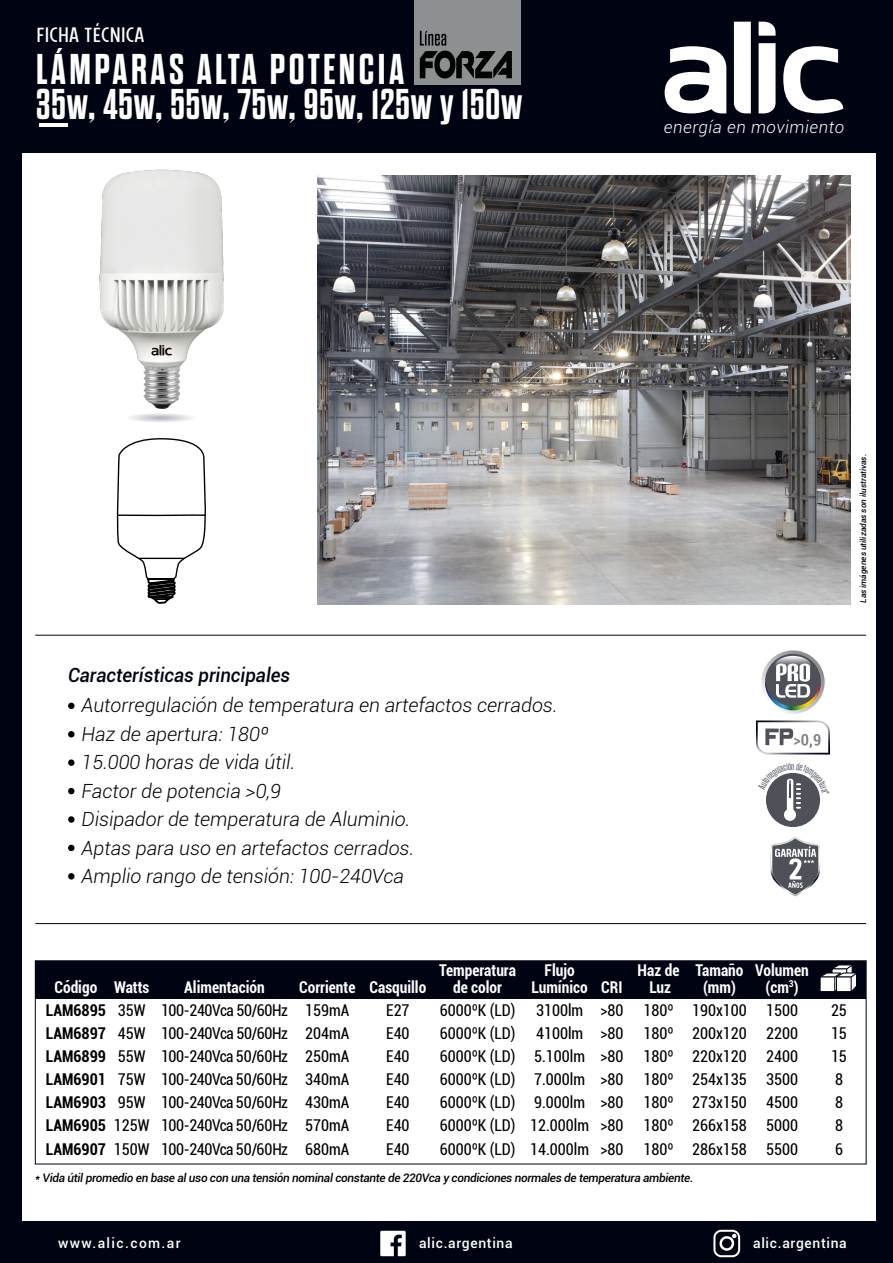
<style>
.page{position:relative;width:893px;height:1263px;background:#000412}
.page>*{position:absolute;margin:0;border:0;box-sizing:border-box;transform-origin:0 0}
.t1{font:700 43.05px/34.5px "Dharma Gothic E";letter-spacing:.04em;color:#fff}
.t2{font:26.1px "Tolyer Bookno.2";letter-spacing:-.02em;color:#fff}
.t3{font:italic 300 19.5px/28.5px "Roboto";color:#000}
.t4{font:italic 500 19.5px "Roboto";color:#000412;scale:.95 1}
.t5{font:italic 300 16.95px "Roboto";letter-spacing:.035em;color:#fff}
.t6{font:condensed 16.35px/23.1px "Roboto";color:#000;text-align:justify;scale:.95 1}
.t7{font:700 condensed 16.35px/16.4px "Roboto";color:#fff;text-align:center;scale:.95 1}
.t8{font:700 condensed 16.35px/23.1px "Roboto";color:#000;text-align:justify;scale:.95 1}
.t9{font:500 13.8px "Roboto";letter-spacing:.05em;color:#fff}
.t10{font:500 13.8px "Roboto";letter-spacing:.1em;color:#fff}
.t11{font:italic 500 11.7px "Roboto";letter-spacing:-.025em;color:#000}
.t12{font:300 10.2px "Dharma Gothic E";color:#4f5159}
.t13{font:italic 500 8.1px "Roboto";color:#000}
</style>
<div class="page">
<div style="left:22px;top:153px;width:854px;height:1067px;background:#fff"></div>
<div style="left:35px;top:961px;width:831px;height:37px;background:#000412"></div>
<svg style="left:665px;top:46px;width:61px;height:67px"></svg>
<svg style="left:759px;top:22px;width:16px;height:14px"></svg>
<svg style="left:759px;top:43px;width:16px;height:70px"></svg>
<svg style="left:734px;top:22px;width:17px;height:91px;background:#f9f9f9"></svg>
<svg style="left:783px;top:46px;width:60px;height:67px"></svg>
<svg style="left:68px;top:873px;width:7px;height:6px"></svg>
<svg style="left:68px;top:845px;width:7px;height:6px"></svg>
<svg style="left:68px;top:816px;width:7px;height:7px"></svg>
<svg style="left:68px;top:759px;width:7px;height:7px"></svg>
<svg style="left:68px;top:788px;width:7px;height:6px"></svg>
<svg style="left:68px;top:703px;width:7px;height:6px"></svg>
<svg style="left:68px;top:731px;width:7px;height:6px"></svg>
<hr style="left:39px;top:123px;width:29px;height:4px;background:#fff">
<hr style="left:35px;top:923px;width:831px;height:1px;background:#000412">
<hr style="left:35px;top:635px;width:831px;height:1px;background:#000412">
<svg style="left:820px;top:965px;width:36px;height:27px"></svg>
<div style="left:836px;top:976px;width:16px;height:16px;background:#fff;border:1px solid #000412"></div>
<div style="left:415px;top:0;width:106px;height:84px;background:#8d9091"></div>
<svg style="left:420px;top:31px;width:92px;height:48px"></svg>
<img style="left:318px;top:176px;width:533px;height:429px">
<img style="left:99px;top:169px;width:124px;height:240px">
<svg style="left:114px;top:345px;width:58px;height:33px"></svg>
<svg style="left:131px;top:413px;width:61px;height:9px"></svg>
<svg style="left:761px;top:650px;width:64px;height:64px"></svg>
<svg style="left:765px;top:656px;width:56px;height:54px"></svg>
<svg style="left:756px;top:720px;width:74px;height:34px"></svg>
<div style="left:766px;top:773px;width:54px;height:54px;background:#4f5159;border-radius:50%"></div>
<svg style="left:784px;top:809px;width:12px;height:12px"></svg>
<svg style="left:770px;top:837px;width:50px;height:59px"></svg>
<svg style="left:116px;top:438px;width:90px;height:166px"></svg>
<svg style="left:380px;top:1231px;width:26px;height:25px"></svg>
<div style="left:713px;top:1230px;width:27px;height:27px;border:2px solid #fff;border-radius:7px"></div>
<div style="left:719px;top:1236px;width:15px;height:15px;border:2px solid #fff;border-radius:50%"></div>
<svg style="left:732px;top:1234px;width:4px;height:4px"></svg>
<svg style="left:766px;top:772px;width:54px;height:47px"></svg>
<h2 class="t2" style="left:36px;top:21px;width:110px">ficha técnica</h2>
<h1 class="t1" style="left:36px;top:53px;width:488px">LÁMPARAS ALTA POTENCIA<br>35w, 45w, 55w, 75w, 95w, 125w y 150w</h1>
<p class="t5" style="left:664px;top:116px;width:182px">energía en movimiento</p>
<p class="t4" style="left:68px;top:661px;width:235px">Características principales</p>
<p class="t3" style="left:82px;top:691px;width:477px">Autorregulación de temperatura en artefactos cerrados.<br>Haz de apertura: 180º<br>15.000 horas de vida útil.<br>Factor de potencia &gt;0,9<br>Disipador de temperatura de Aluminio.<br>Aptas para uso en artefactos cerrados.<br>Amplio rango de tensión: 100-240Vca</p>
<p class="t12" style="left:791px;top:761px;width:5px">n</p>
<p class="t13" style="left:858px;top:603px;width:150px;rotate:-90deg">Las imágenes utilizadas son ilustrativas.</p>
<p class="t7" style="left:695px;top:962px;width:52px">Tamaño (mm)</p>
<p class="t6" style="left:692px;top:998px;width:59px">190x100<br>200x120<br>220x120<br>254x135<br>273x150<br>266x158<br>286x158</p>
<p class="t6" style="left:831px;top:998px;width:18px;text-align:left">25<br>15<br>15<br>8<br>8<br>8<br>6</p>
<p class="t7" style="left:531px;top:962px;width:61px">Flujo<br>Lumínico</p>
<p class="t6" style="left:530px;top:998px;width:64px;text-align:center">3100lm<br>4100lm<br>5.100lm<br>7.000lm<br>9.000lm<br>12.000lm<br>14.000lm</p>
<p class="t7" style="left:638px;top:962px;width:46px">Haz de<br>Luz</p>
<p class="t6" style="left:643px;top:998px;width:33px">180º 180º 180º 180º 180º 180º 180º</p>
<p class="t7" style="left:755px;top:962px;width:58px">Volumen (cm<sup>3</sup>)</p>
<p class="t6" style="left:766px;top:998px;width:35px">1500<br>2200<br>2400<br>3500<br>4500<br>5000<br>5500</p>
<p class="t7" style="left:439px;top:962px;width:82px">Temperatura de color</p>
<p class="t6" style="left:440px;top:998px;width:81px">6000ºK (LD)<br>6000ºK (LD)<br>6000ºK (LD)<br>6000ºK (LD)<br>6000ºK (LD)<br>6000ºK (LD)<br>6000ºK (LD)</p>
<p class="t7" style="left:54px;top:978px;width:47px">Código</p>
<p class="t8" style="left:46px;top:998px;width:65px">LAM6895<br>LAM6897<br>LAM6899<br>LAM6901<br>LAM6903<br>LAM6905<br>LAM6907</p>
<p class="t11" style="left:35px;top:1170px;width:659px">* Vida útil promedio en base al uso con una tensión nominal constante de 220Vca y condiciones normales de temperatura ambiente.</p>
<p class="t7" style="left:184px;top:978px;width:86px">Alimentación</p>
<p class="t6" style="left:161px;top:998px;width:135px">100-240Vca 50/60Hz 100-240Vca 50/60Hz 100-240Vca 50/60Hz 100-240Vca 50/60Hz 100-240Vca 50/60Hz 100-240Vca 50/60Hz 100-240Vca 50/60Hz</p>
<p class="t7" style="left:299px;top:978px;width:61px">Corriente</p>
<p class="t6" style="left:305px;top:998px;width:48px">159mA 204mA 250mA 340mA 430mA 570mA 680mA</p>
<p class="t7" style="left:370px;top:978px;width:61px">Casquillo</p>
<p class="t6" style="left:386px;top:998px;width:26px">E27<br>E40<br>E40<br>E40<br>E40<br>E40<br>E40</p>
<p class="t7" style="left:601px;top:978px;width:24px">CRI</p>
<p class="t6" style="left:600px;top:998px;width:26px">&gt;80 &gt;80 &gt;80 &gt;80 &gt;80 &gt;80 &gt;80</p>
<p class="t7" style="left:114px;top:978px;width:39px">Watts</p>
<p class="t6" style="left:114px;top:998px;width:39px;text-align:left">35W<br>45W<br>55W<br>75W<br>95W<br>125W<br>150W</p>
<p class="t10" style="left:58px;top:1234px;width:124px">www.alic.com.ar</p>
<p class="t9" style="left:419px;top:1234px;width:95px">alic.argentina</p>
<p class="t9" style="left:753px;top:1234px;width:95px">alic.argentina</p>
</div>
